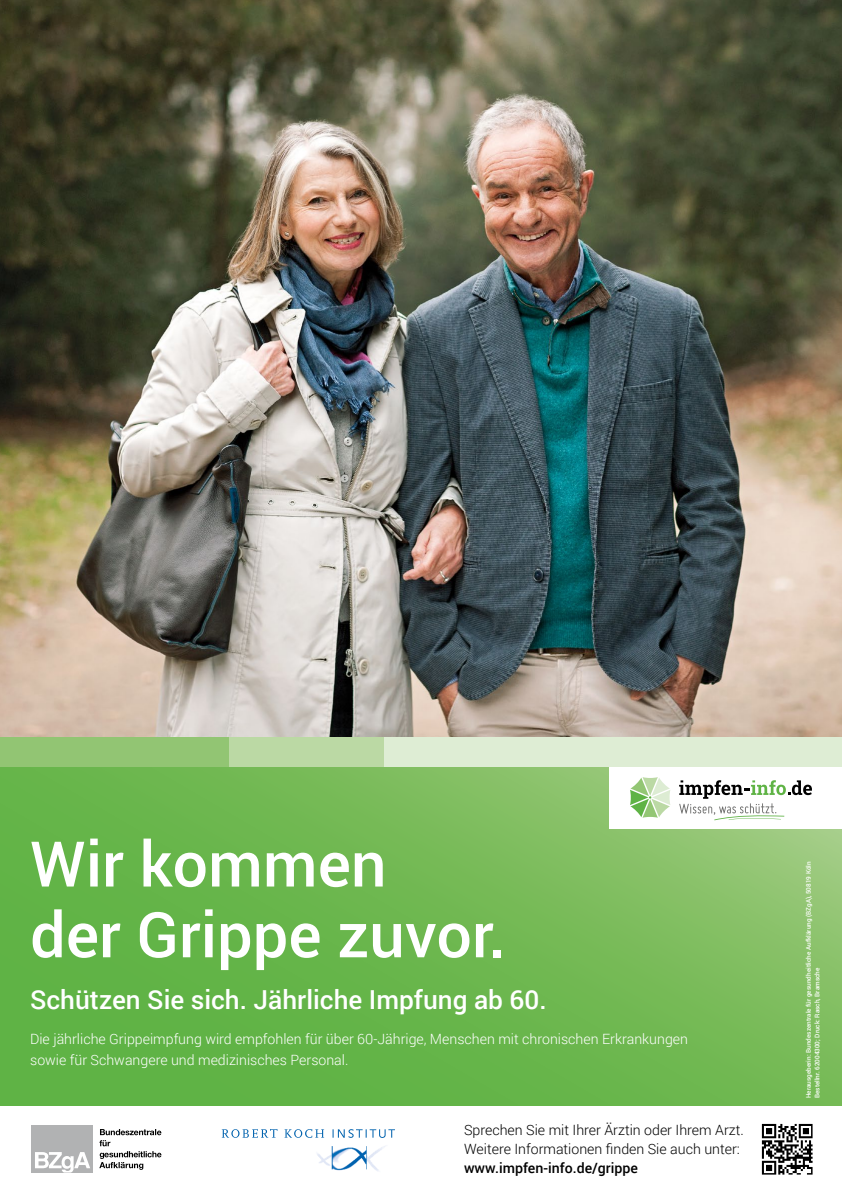
<style>
.page{position:relative;width:842px;height:1191px;background:#fff}
.page>*{position:absolute;margin:0;border:0;box-sizing:border-box;transform-origin:0 0}
.t1{font:500 62.9px/70.7px "Roboto";color:#fff}
.t2{font:500 26.2px "Roboto";color:#fff}
.t3{font:300 14.1px/20.5px "Roboto";color:#fff}
.t4{font:300 14.1px/18.7px "Roboto";color:#000}
.t5{font:500 14.1px "Roboto";color:#000}
.t6{font:500 6.4px/8.5px "Roboto";color:#fff}
</style>
<div class="page">
<img style="left:0;top:0;width:842px;height:737px">
<div style="left:0;top:737px;width:236px;height:60px;background:#92c573"></div>
<div style="left:230px;top:737px;width:154px;height:60px;background:#bbd9a4"></div>
<div style="left:384px;top:737px;width:458px;height:60px;background:#deedd4"></div>
<svg style="left:0;top:767px;width:842px;height:339px;background:#6fb852"></svg>
<div style="left:609px;top:767px;width:233px;height:62px;background:#fff"></div>
<svg style="left:679px;top:780px;width:133px;height:40px"></svg>
<svg style="left:630px;top:777px;width:40px;height:41px"></svg>
<svg style="left:762px;top:1124px;width:50px;height:50px"></svg>
<svg style="left:99px;top:1129px;width:62px;height:40px"></svg>
<div style="left:31px;top:1124px;width:62px;height:48px;background:#b1b2b3"></div>
<svg style="left:35px;top:1152px;width:55px;height:20px"></svg>
<svg style="left:222px;top:1129px;width:173px;height:9px"></svg>
<img style="left:317px;top:1146px;width:68px;height:25px">
<h1 class="t1" style="left:30px;top:833px;width:478px">Wir kommen<br>der Grippe zuvor.</h1>
<h2 class="t2" style="left:30px;top:988px;width:518px">Schützen Sie sich. Jährliche Impfung ab 60.</h2>
<p class="t3" style="left:30px;top:1029px;width:659px">Die jährliche Grippeimpfung wird empfohlen für über 60-Jährige, Menschen mit chronischen Erkrankungen sowie für Schwangere und medizinisches Personal.</p>
<p class="t4" style="left:464px;top:1121px;width:281px">Sprechen Sie mit Ihrer Ärztin oder Ihrem Arzt.<br>Weitere Informationen finden Sie auch unter:</p>
<p class="t5" style="left:464px;top:1161px;width:175px">www.impfen-info.de/grippe</p>
<p class="t6" style="left:805px;top:1098px;width:238px;rotate:-90deg">Herausgeberin: Bundeszentrale für gesundheitliche Aufklärung (BZgA), 50819 Köln<br>Bestellnr. 62004300; Druck: Rasch, Bramsche</p>
</div>
